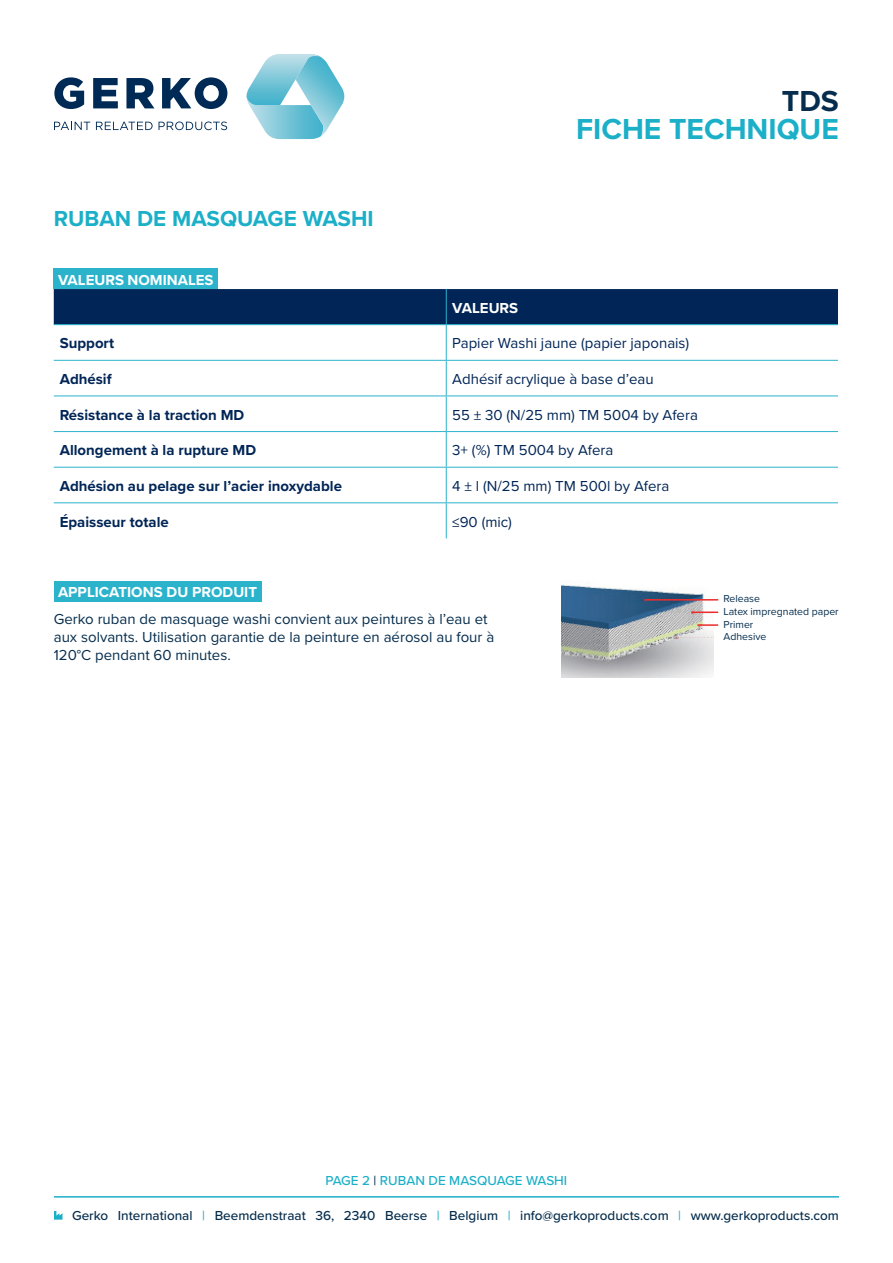
<style>
.page{position:relative;width:893px;height:1263px;background:#fff}
.page>*{position:absolute;margin:0;border:0;box-sizing:border-box;transform-origin:0 0}
.t1{font:700 30px "Proxima Nova";color:#1bafc8}
.t2{font:700 30px "Proxima Nova";color:#062d4d}
.t3{font:700 22.5px "Proxima Nova";color:#1bafc8}
.t4{font:15px "Proxima Nova";color:#012556}
.Alineastijl{font:15px/18px "Proxima Nova";color:#062d4d}
.t5{font:700 15px "Proxima Nova";color:#012556}
.t6{font:700 15px "Proxima Nova";color:#fff}
.t7{font:500 13.5px "Proxima Nova";color:#062d4d}
.t8{font:500 13.5px "Proxima Nova";color:#1bafc8}
.Alineastijl-2{font:10.5px "Proxima Nova";color:#062d4d}
.s1{color:#062d4d}
.s2{color:#1bafc8}
</style>
<div class="page">
<div style="left:54px;top:269px;width:164px;height:20px;background:#2bb3cc"></div>
<div style="left:54px;top:289px;width:784px;height:35px;background:#012556"></div>
<hr style="left:446px;top:289px;width:1px;height:35px;background:#2bb3cc">
<hr style="left:54px;top:324px;width:392px;height:1px;background:#2bb3cc">
<hr style="left:446px;top:324px;width:392px;height:1px;background:#2bb3cc">
<hr style="left:446px;top:325px;width:1px;height:35px;background:#2bb3cc">
<hr style="left:54px;top:360px;width:392px;height:1px;background:#2bb3cc">
<hr style="left:446px;top:360px;width:392px;height:1px;background:#2bb3cc">
<hr style="left:446px;top:361px;width:1px;height:35px;background:#2bb3cc">
<hr style="left:54px;top:396px;width:392px;height:1px;background:#2bb3cc">
<hr style="left:446px;top:396px;width:392px;height:1px;background:#2bb3cc">
<hr style="left:446px;top:396px;width:1px;height:35px;background:#2bb3cc">
<hr style="left:54px;top:431px;width:392px;height:1px;background:#2bb3cc">
<hr style="left:446px;top:431px;width:392px;height:1px;background:#2bb3cc">
<hr style="left:446px;top:432px;width:1px;height:35px;background:#2bb3cc">
<hr style="left:54px;top:467px;width:392px;height:1px;background:#2bb3cc">
<hr style="left:446px;top:467px;width:392px;height:1px;background:#2bb3cc">
<hr style="left:446px;top:468px;width:1px;height:34px;background:#2bb3cc">
<hr style="left:54px;top:502px;width:392px;height:1px;background:#2bb3cc">
<hr style="left:446px;top:502px;width:392px;height:1px;background:#2bb3cc">
<hr style="left:446px;top:503px;width:1px;height:35px;background:#2bb3cc">
<div style="left:54px;top:581px;width:207px;height:20px;background:#2bb3cc"></div>
<img style="left:562px;top:584px;width:151px;height:94px">
<hr style="left:645px;top:599px;width:73px;height:1px;background:#ee2d2d">
<hr style="left:691px;top:611px;width:27px;height:2px;background:#ee2d2d">
<hr style="left:697px;top:624px;width:21px;height:2px;background:#ee2d2d">
<svg style="left:54px;top:122px;width:36px;height:8px"></svg>
<svg style="left:96px;top:122px;width:57px;height:8px"></svg>
<svg style="left:159px;top:122px;width:68px;height:8px"></svg>
<svg style="left:54px;top:77px;width:30px;height:32px"></svg>
<svg style="left:93px;top:78px;width:25px;height:30px"></svg>
<svg style="left:126px;top:78px;width:28px;height:30px"></svg>
<svg style="left:162px;top:77px;width:65px;height:32px"></svg>
<svg style="left:246px;top:54px;width:98px;height:85px"></svg>
<svg style="left:54px;top:1211px;width:8px;height:8px"></svg>
<hr style="left:54px;top:1196px;width:785px;height:1px;background:#1bafc8">
<p class="t3" style="left:54px;top:202px;width:321px">RUBAN DE MASQUAGE WASHI</p>
<p class="t6" style="left:58px;top:269px;width:157px">VALEURS NOMINALES</p>
<p class="t2" style="left:782px;top:78px;width:58px">TDS</p>
<p class="t1" style="left:576px;top:107px;width:264px">FICHE TECHNIQUE</p>
<p class="t6" style="left:452px;top:297px;width:67px">VALEURS</p>
<p class="t5" style="left:60px;top:332px;width:56px">Support</p>
<p class="t4" style="left:452px;top:332px;width:239px">Papier Washi jaune (papier japonais)</p>
<p class="t5" style="left:60px;top:368px;width:53px">Adhésif</p>
<p class="t4" style="left:452px;top:368px;width:203px">Adhésif acrylique à base d’eau</p>
<p class="t5" style="left:60px;top:403px;width:186px">Résistance à la traction MD</p>
<p class="t4" style="left:452px;top:403px;width:247px">55 ± 30 (N/25 mm) TM 5004 by Afera</p>
<p class="t5" style="left:60px;top:439px;width:198px">Allongement à la rupture MD</p>
<p class="t4" style="left:452px;top:439px;width:163px">3+ (%) TM 5004 by Afera</p>
<p class="t5" style="left:60px;top:475px;width:284px">Adhésion au pelage sur l’acier inoxydable</p>
<p class="t4" style="left:452px;top:475px;width:219px">4 ± l (N/25 mm) TM 500l by Afera</p>
<p class="t5" style="left:60px;top:510px;width:110px">Épaisseur totale</p>
<p class="t4" style="left:452px;top:510px;width:61px">≤90 (mic)</p>
<p class="t6" style="left:58px;top:581px;width:201px">APPLICATIONS DU PRODUIT</p>
<p class="Alineastijl" style="left:54px;top:609px;width:442px">Gerko ruban de masquage washi convient aux peintures à l’eau et aux solvants. Utilisation garantie de la peinture en aérosol au four à<br>120°C pendant 60 minutes.</p>
<p class="Alineastijl-2" style="left:723px;top:591px;width:38px">Release</p>
<p class="Alineastijl-2" style="left:723px;top:604px;width:117px">Latex impregnated paper</p>
<p class="Alineastijl-2" style="left:723px;top:616px;width:31px">Primer</p>
<p class="Alineastijl-2" style="left:723px;top:629px;width:44px">Adhesive</p>
<p class="t8" style="left:326px;top:1170px;width:243px">PAGE 2 <span class="s1">|</span> RUBAN DE MASQUAGE WASHI</p>
<p class="t7" style="left:72px;top:1205px;width:768px">Gerko International <span class="s2">|</span> Beemdenstraat 36, 2340 Beerse <span class="s2">|</span> Belgium <span class="s2">|</span> info@gerkoproducts.com <span class="s2">|</span> www.gerkoproducts.com</p>
</div>
